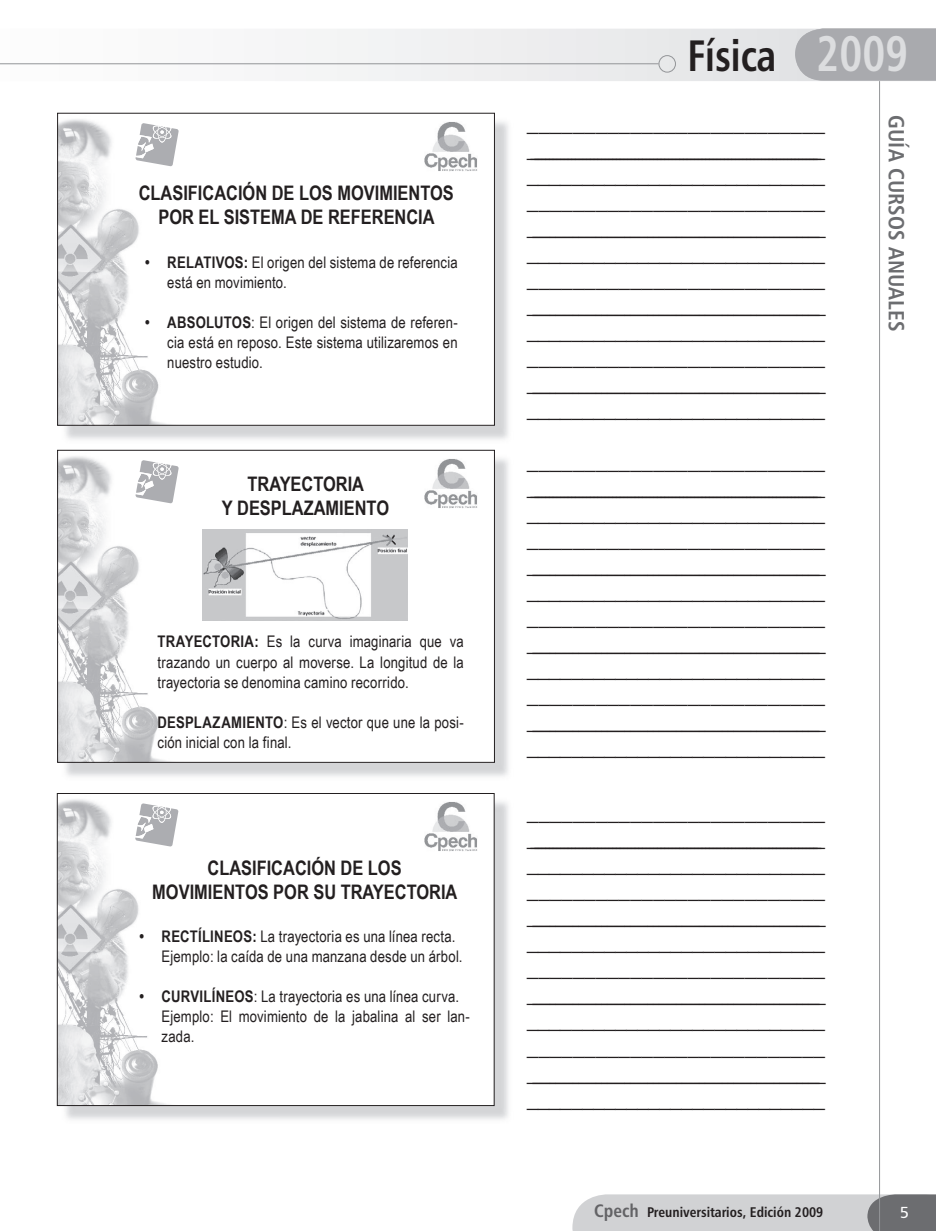
<style>
.page{position:relative;width:936px;height:1231px;background:#fff}
.page>*{position:absolute;margin:0;border:0;box-sizing:border-box;transform-origin:0 0}
.t1{font:44px "Humanist 777 BT Bold Condensed B";color:#231f20;scale:.9 1}
.t2{font:22px "Humanist 777 BT Bold Condensed B";letter-spacing:.01em;color:#6c6d70}
.t3{font:20px/26px "Gill Sans";color:#231f20;text-align:justify}
.t4{font:700 20px/24px "Arial Narrow";color:#231f20;text-align:center}
.t5{font:16px/20px "Arial Narrow";letter-spacing:.01em;color:#231f20}
.t6{font:16px "Humanist 777 BT Roman B";color:#fff}
.t7{font:14px "Humanist 777 BT Bold Condensed B";color:#231f20}
.s1{font-weight:700}
.s2{font-size:50px;color:#dcdddf}
.s3{font-size:18px;color:#636366}
</style>
<div class="page">
<svg style="left:572px;top:1194px;width:363px;height:36px;background:#c1c2c4"></svg>
<svg style="left:0;top:29px;width:795px;height:52px"></svg>
<div style="left:795px;top:29px;width:140px;height:52px;background:#a9aaae"></div>
<hr style="left:0;top:63px;width:658px;height:1px;background:#939598">
<div style="left:658px;top:55px;width:18px;height:18px;border:1px solid #939598;border-radius:50%"></div>
<hr style="left:879px;top:81px;width:1px;height:1149px;background:#939598">
<img style="left:61px;top:117px;width:448px;height:323px">
<div style="left:58px;top:113px;width:436px;height:312px;background:#fff"></div>
<img style="left:59px;top:119px;width:112px;height:304px">
<img style="left:424px;top:122px;width:53px;height:49px">
<img style="left:135px;top:123px;width:44px;height:43px">
<img style="left:124px;top:134px;width:28px;height:24px">
<svg style="left:144px;top:143px;width:15px;height:12px"></svg>
<img style="left:153px;top:122px;width:18px;height:20px">
<div style="left:57px;top:113px;width:437px;height:312px;border:1px solid #231f20"></div>
<img style="left:61px;top:454px;width:448px;height:323px">
<div style="left:58px;top:450px;width:436px;height:312px;background:#fff"></div>
<img style="left:59px;top:456px;width:212px;height:304px">
<img style="left:424px;top:459px;width:53px;height:49px">
<img style="left:135px;top:460px;width:44px;height:43px">
<img style="left:124px;top:471px;width:28px;height:24px">
<svg style="left:144px;top:480px;width:15px;height:12px"></svg>
<img style="left:153px;top:459px;width:18px;height:20px">
<div style="left:57px;top:450px;width:437px;height:312px;border:1px solid #231f20"></div>
<img style="left:202px;top:529px;width:205px;height:91px">
<img style="left:61px;top:797px;width:448px;height:323px">
<div style="left:57px;top:793px;width:437px;height:312px;background:#fff"></div>
<img style="left:59px;top:799px;width:120px;height:304px">
<img style="left:424px;top:802px;width:53px;height:49px">
<img style="left:135px;top:803px;width:43px;height:43px">
<img style="left:124px;top:814px;width:27px;height:24px">
<svg style="left:144px;top:823px;width:14px;height:12px"></svg>
<img style="left:152px;top:802px;width:19px;height:20px">
<div style="left:57px;top:793px;width:437px;height:312px;border:1px solid #231f20"></div>
<p class="t4" style="left:139px;top:180px;width:316px">CLASIFICACIÓN DE LOS MOVIMIENTOS<br>POR EL SISTEMA DE REFERENCIA</p>
<p class="t5" style="left:167px;top:252px;width:292px;text-indent:-22px"><span class="s1">• RELATIVOS:</span> El origen del sistema de referencia está en movimiento.</p>
<p class="t5" style="left:167px;top:312px;width:292px;text-align:justify;text-indent:-22px"><span class="s1">• ABSOLUTOS</span>: El origen del sistema de referen&shy;cia está en reposo. Este sistema utilizaremos en nuestro estudio.</p>
<p class="t4" style="left:222px;top:471px;width:169px">TRAYECTORIA<br>Y DESPLAZAMIENTO</p>
<p class="t5" style="left:157px;top:631px;width:308px;text-align:justify"><span class="s1">TRAYECTORIA:</span> Es la curva imaginaria que va trazando un cuerpo al moverse. La longitud de la trayectoria se denomina camino recorrido.</p>
<p class="t5" style="left:157px;top:711px;width:308px"><span class="s1">DESPLAZAMIENTO</span>: Es el vector que une la posi&shy;ción inicial con la final.</p>
<p class="t4" style="left:152px;top:855px;width:306px">CLASIFICACIÓN DE LOS<br>MOVIMIENTOS POR SU TRAYECTORIA</p>
<p class="t5" style="left:162px;top:925px;width:302px;text-indent:-22px"><span class="s1">• RECTÍLINEOS:</span> La trayectoria es una línea recta.<br>Ejemplo: la caída de una manzana desde un árbol.</p>
<p class="t5" style="left:162px;top:985px;width:310px;text-indent:-22px"><span class="s1">• CURVILÍNEOS</span>: La trayectoria es una línea curva.<br>Ejemplo: El movimiento de la jabalina al ser lan&shy;zada.</p>
<h1 class="t1" style="left:687px;top:28px;width:247px">Física <span class="s2">2009</span></h1>
<p class="t3" style="left:527px;top:110px;width:300px">__________________________ ______________________________________________________________________________ ___________________________ __________________________ ___________________________________________________ ___________________________ __________________________ ___________________________________________________ ___________________________ __________________________ ___________________________________________________ ___________________________</p>
<p class="t3" style="left:527px;top:448px;width:300px">__________________________ ______________________________________________________________________________ ___________________________ __________________________ ___________________________________________________ ___________________________ __________________________ ___________________________________________________ ___________________________ __________________________ ___________________________________________________ ___________________________</p>
<p class="t3" style="left:527px;top:799px;width:300px">__________________________ ______________________________________________________________________________ ___________________________ __________________________ ___________________________________________________ ___________________________ __________________________ ___________________________________________________ ___________________________ __________________________ ___________________________________________________ ___________________________</p>
<p class="t2" style="left:910px;top:115px;width:218px;rotate:90deg">GUÍA CURSOS ANUALES</p>
<p class="t7" style="left:594px;top:1203px;width:230px"><span class="s3">Cpech</span> Preuniversitarios, Edición 2009</p>
<p class="t6" style="left:899px;top:1202px;width:11px">5</p>
</div>
